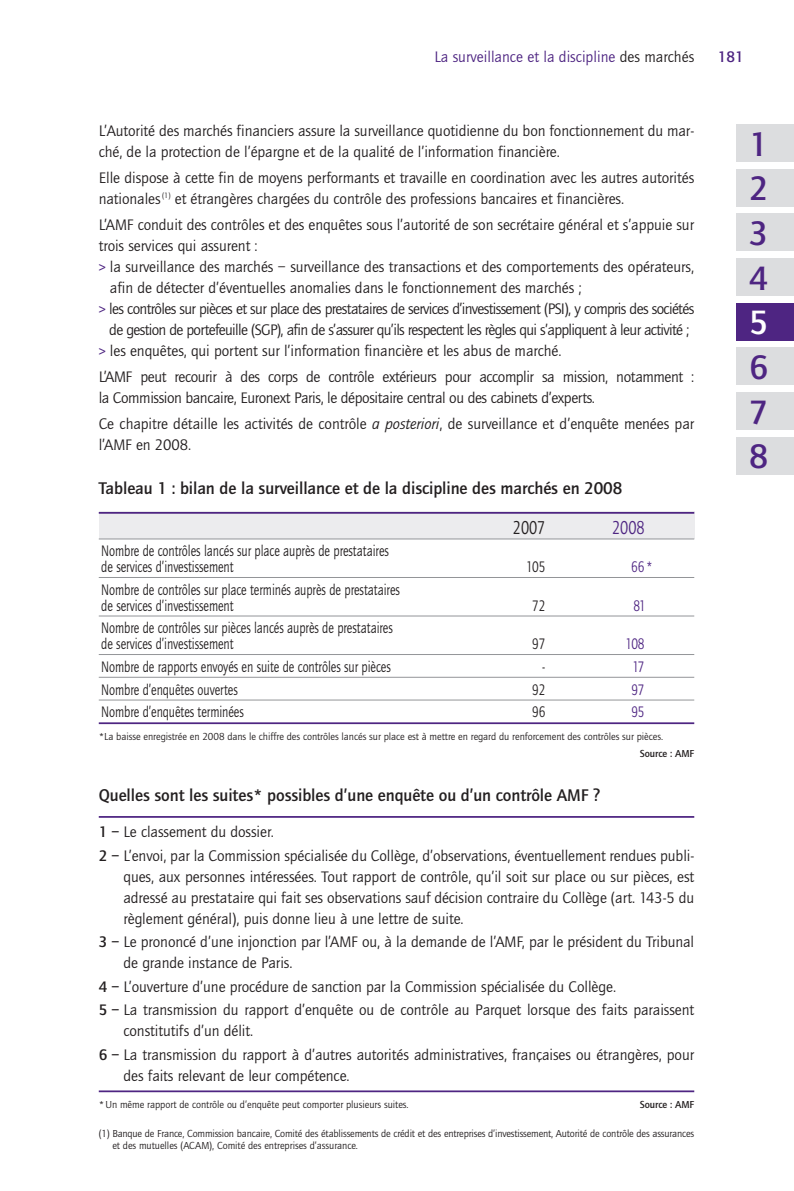
<style>
.page{position:relative;width:794px;height:1191px;background:#fff}
.page>*{position:absolute;margin:0;border:0;box-sizing:border-box;transform-origin:0 0}
.t1{font:500 35px/44.6px "Quay Sans";color:#4e2582;text-align:justify}
.t2{font:500 35px "Quay Sans";color:#fff}
.t3{font:19.25px "Quay Sans";color:#231f20;scale:.8 1}
.t4{font:19.25px "Quay Sans";color:#4e2582;scale:.8 1}
.t5{font:500 17.5px "Quay Sans";letter-spacing:-.005em;color:#231f20}
.t6{font:15.75px/21px "Quay Sans";letter-spacing:-.005em;color:#231f20}
.t7{font:15.75px/15.8px "Quay Sans";letter-spacing:-.005em;color:#231f20;scale:.8 1}
.t8{font:15.75px "Quay Sans";letter-spacing:-.04em;color:#231f20}
.t9{font:15.75px/21px "Quay Sans";letter-spacing:-.025em;color:#231f20}
.t10{font:15.75px "Quay Sans";color:#4e2582}
.t11{font:15.75px "Quay Sans";color:#4e2582;scale:.8 1}
.t12{font:500 15.75px "Quay Sans";color:#4e2582}
.t13{font:10.5px/12.2px "Quay Sans";letter-spacing:-.005em;color:#231f20}
.t14{font:500 10.5px "Quay Sans";letter-spacing:-.005em;color:#231f20}
.s1{color:#231f20}
.s2{font-weight:500;font-size:14px;color:#4e2582}
.s3{font-style:italic}
.s4{font-weight:500}
</style>
<div class="page">
<div style="left:99px;top:512px;width:595px;height:27px;background:#ececee"></div>
<hr style="left:99px;top:512px;width:595px;height:2px;background:#4e2582">
<hr style="left:99px;top:538px;width:595px;height:1px;background:#939598">
<hr style="left:99px;top:577px;width:595px;height:1px;background:#939598">
<hr style="left:99px;top:615px;width:595px;height:1px;background:#939598">
<hr style="left:99px;top:654px;width:595px;height:1px;background:#939598">
<hr style="left:99px;top:677px;width:595px;height:1px;background:#939598">
<hr style="left:99px;top:699px;width:595px;height:1px;background:#939598">
<hr style="left:99px;top:722px;width:595px;height:2px;background:#4e2582">
<hr style="left:99px;top:816px;width:595px;height:1px;background:#4e2582">
<hr style="left:99px;top:1090px;width:595px;height:2px;background:#4e2582">
<div style="left:736px;top:124px;width:57px;height:37px;background:#dcdddf"></div>
<div style="left:736px;top:169px;width:57px;height:37px;background:#dcdddf"></div>
<div style="left:736px;top:214px;width:57px;height:37px;background:#dcdddf"></div>
<div style="left:736px;top:258px;width:57px;height:37px;background:#dcdddf"></div>
<div style="left:736px;top:303px;width:57px;height:37px;background:#4e2582"></div>
<div style="left:736px;top:348px;width:57px;height:37px;background:#dcdddf"></div>
<div style="left:736px;top:392px;width:57px;height:37px;background:#dcdddf"></div>
<div style="left:736px;top:437px;width:57px;height:37px;background:#dcdddf"></div>
<p class="t10" style="left:434px;top:50px;width:261px">La surveillance et la discipline <span class="s1">des marchés</span></p>
<p class="t12" style="left:718px;top:50px;width:27px">181</p>
<p class="t6" style="left:99px;top:122px;width:597px">L’Autorité des marchés financiers assure la surveillance quotidienne du bon fonctionnement du mar&shy;ché, de la protection de l’épargne et de la qualité de l’information financière.</p>
<p class="t6" style="left:99px;top:169px;width:597px">Elle dispose à cette fin de moyens performants et travaille en coordination avec les autres autorités nationales <sup>(1)</sup> et étrangères chargées du contrôle des professions bancaires et financières.</p>
<p class="t6" style="left:99px;top:216px;width:597px">L’AMF conduit des contrôles et des enquêtes sous l’autorité de son secrétaire général et s’appuie sur</p>
<p class="t6" style="left:99px;top:237px;width:160px">trois services qui assurent :</p>
<p class="t6" style="left:99px;top:258px;width:597px"><span class="s2">&gt;</span> la surveillance des marchés – surveillance des transactions et des comportements des opérateurs,</p>
<p class="t6" style="left:110px;top:279px;width:473px">afin de détecter d’éventuelles anomalies dans le fonctionnement des marchés ;</p>
<p class="t8" style="left:99px;top:303px;width:597px"><span class="s2">&gt;</span> les contrôles sur pièces et sur place des prestataires de services d’investissement (PSI), y compris des sociétés</p>
<p class="t8" style="left:109px;top:324px;width:581px">de gestion de portefeuille (SGP), afin de s’assurer qu’ils respectent les règles qui s’appliquent à leur activité ;</p>
<p class="t6" style="left:99px;top:342px;width:464px"><span class="s2">&gt;</span> les enquêtes, qui portent sur l’information financière et les abus de marché.</p>
<p class="t9" style="left:99px;top:368px;width:597px">L’AMF peut recourir à des corps de contrôle extérieurs pour accomplir sa mission, notamment : la Commission bancaire, Euronext Paris, le dépositaire central ou des cabinets d’experts.</p>
<p class="t6" style="left:99px;top:415px;width:597px">Ce chapitre détaille les activités de contrôle <span class="s3">a posteriori</span>, de surveillance et d’enquête menées par l’AMF en 2008.</p>
<p class="t5" style="left:99px;top:481px;width:525px">Tableau 1 : bilan de la surveillance et de la discipline des marchés en 2008</p>
<p class="t3" style="left:513px;top:520px;width:42px">2007</p>
<p class="t4" style="left:612px;top:520px;width:42px">2008</p>
<p class="t7" style="left:101px;top:544px;width:361px">Nombre de contrôles lancés sur place auprès de prestataires de services d’investissement</p>
<p class="t7" style="left:526px;top:560px;width:25px">105</p>
<p class="t11" style="left:631px;top:561px;width:28px">66*</p>
<p class="t7" style="left:101px;top:583px;width:375px">Nombre de contrôles sur place terminés auprès de prestataires de services d’investissement</p>
<p class="t7" style="left:101px;top:621px;width:366px">Nombre de contrôles sur pièces lancés auprès de prestataires de services d’investissement</p>
<p class="t7" style="left:532px;top:599px;width:18px">72</p>
<p class="t11" style="left:633px;top:599px;width:17px">81</p>
<p class="t7" style="left:532px;top:637px;width:18px">97</p>
<p class="t11" style="left:625px;top:638px;width:25px">108</p>
<p class="t7" style="left:101px;top:660px;width:363px">Nombre de rapports envoyés en suite de contrôles sur pièces</p>
<p class="t7" style="left:542px;top:660px;width:5px">-</p>
<p class="t11" style="left:632px;top:660px;width:17px">17</p>
<p class="t7" style="left:101px;top:683px;width:172px">Nombre d’enquêtes ouvertes</p>
<p class="t7" style="left:532px;top:683px;width:18px">92</p>
<p class="t11" style="left:631px;top:683px;width:18px">97</p>
<p class="t7" style="left:101px;top:705px;width:180px">Nombre d’enquêtes terminées</p>
<p class="t7" style="left:532px;top:705px;width:18px">96</p>
<p class="t11" style="left:631px;top:706px;width:18px">95</p>
<p class="t13" style="left:99px;top:731px;width:566px">*La baisse enregistrée en 2008 dans le chiffre des contrôles lancés sur place est à mettre en regard du renforcement des contrôles sur pièces.</p>
<p class="t14" style="left:640px;top:749px;width:56px">Source : AMF</p>
<p class="t5" style="left:99px;top:788px;width:503px">Quelles sont les suites* possibles d’une enquête ou d’un contrôle AMF ?</p>
<p class="t6" style="left:99px;top:821px;width:597px;line-height:23.4px"><span class="s4">1 –</span> Le classement du dossier.<br><span class="s4">2 –</span> L’envoi, par la Commission spécialisée du Collège, d’observations, éventuellement rendues publi-</p>
<p class="t6" style="left:123px;top:867px;width:572px;text-align:justify">ques, aux personnes intéressées. Tout rapport de contrôle, qu’il soit sur place ou sur pièces, est adressé au prestataire qui fait ses observations sauf décision contraire du Collège (art. 143-5 du règlement général), puis donne lieu à une lettre de suite.</p>
<p class="t6" style="left:123px;top:932px;width:572px;text-indent:-25px"><span class="s4">3 –</span> Le prononcé d’une injonction par l’AMF ou, à la demande de l’AMF, par le président du Tribunal de grande instance de Paris.</p>
<p class="t6" style="left:99px;top:976px;width:597px;line-height:23.4px"><span class="s4">4 –</span> L’ouverture d’une procédure de sanction par la Commission spécialisée du Collège.<br><span class="s4">5 –</span> La transmission du rapport d’enquête ou de contrôle au Parquet lorsque des faits paraissent</p>
<p class="t6" style="left:99px;top:1020px;width:597px;line-height:23.4px;text-indent:25px">constitutifs d’un délit.<br><span class="s4">6 –</span> La transmission du rapport à d’autres autorités administratives, françaises ou étrangères, pour</p>
<p class="t6" style="left:123px;top:1066px;width:228px">des faits relevant de leur compétence.</p>
<p class="t13" style="left:99px;top:1099px;width:311px">*Un même rapport de contrôle ou d’enquête peut comporter plusieurs suites.</p>
<p class="t14" style="left:640px;top:1100px;width:56px">Source : AMF</p>
<p class="t13" style="left:112px;top:1128px;width:583px;text-indent:-14px">(1) Banque de France, Commission bancaire, Comité des établissements de crédit et des entreprises d’investissement, Autorité de contrôle des assurances et des mutuelles (ACAM), Comité des entreprises d’assurance.</p>
<h1 class="t1" style="left:749px;top:124px;width:21px">1<br>2<br>3<br>4</h1>
<h1 class="t2" style="left:749px;top:309px;width:21px">5</h1>
<h1 class="t1" style="left:749px;top:347px;width:21px">6<br>7<br>8</h1>
</div>
